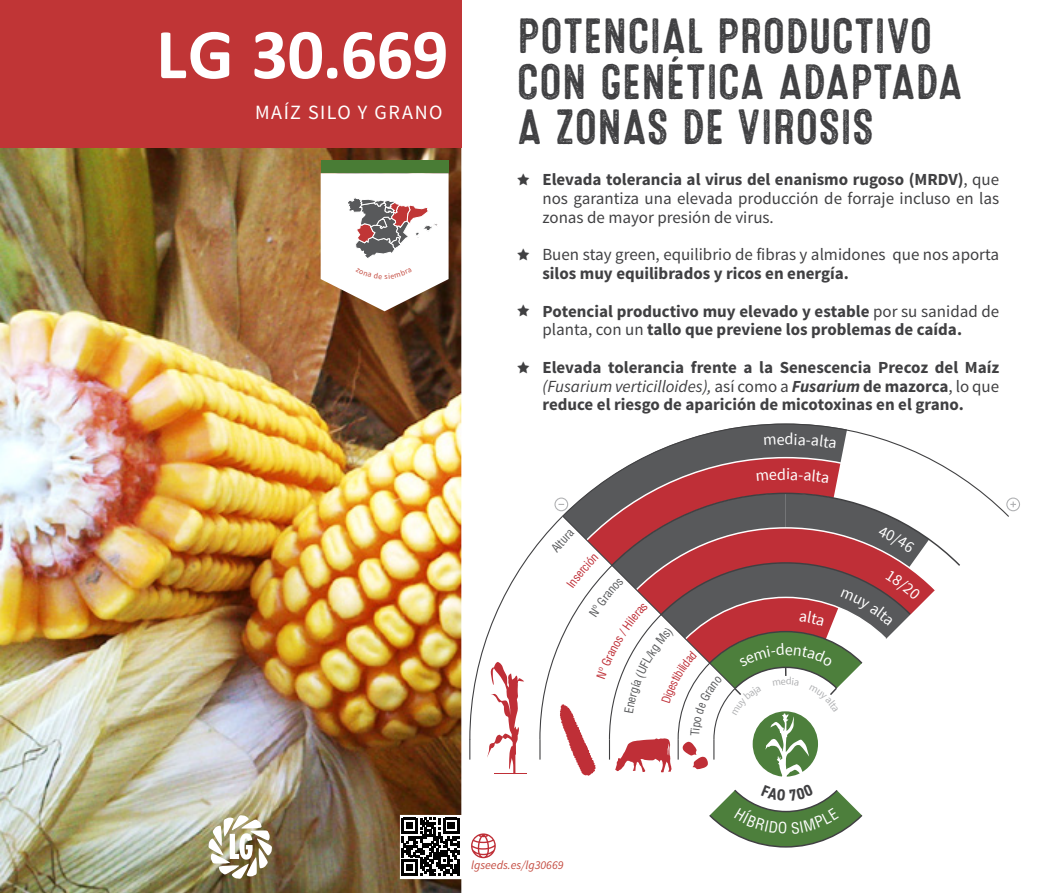
<style>
.page{position:relative;width:1063px;height:893px;background:#fff}
.page>*{position:absolute;margin:0;border:0;box-sizing:border-box;transform-origin:0 0}
.Variedad{font:700 72px "Calibri";letter-spacing:-.005em;color:#fff}
.Lema_variedad{font:49.5px/45px "Microbrew Three";letter-spacing:-.01em;color:#404042}
.Variedad-2{font:20.25px "Source Sans Pro";letter-spacing:.07em;color:#fff}
.Fichas_Listado_prop{font:700 16.95px/18.8px "Source Sans Pro";color:#404042}
.Fichas_Listado_prop-2{font:16.95px/18.8px "Source Sans Pro";color:#404042;text-align:justify}
.Fichas_Título_Princi{font:italic 12px "Source Sans Pro";color:#c44c41}
.s1{font-family:"Star Things";font-size:12px}
.s2{font-weight:700}
.s3{font-family:"Star Things";font-weight:400;font-size:12px}
.s4{font-weight:400}
.s5{font-weight:400;font-style:italic}
.s6{font-style:italic}
</style>
<div class="page">
<img style="left:0;top:148px;width:461px;height:745px">
<img style="left:209px;top:815px;width:63px;height:64px">
<div style="left:321px;top:161px;width:128px;height:12px;background:#497c35"></div>
<div style="left:0;top:0;width:461px;height:148px;background:#c03536"></div>
<div style="left:1006px;top:498px;width:14px;height:13px;border:1px solid #b0b1b3;border-radius:50%"></div>
<svg style="left:471px;top:833px;width:25px;height:25px"></svg>
<svg style="left:401px;top:818px;width:58px;height:58px"></svg>
<svg style="left:469px;top:424px;width:547px;height:353px"></svg>
<svg style="left:709px;top:789px;width:154px;height:59px"></svg>
<svg style="left:321px;top:173px;width:128px;height:138px"></svg>
<p class="Variedad" style="left:156px;top:8px;width:294px">LG 30.669</p>
<p class="Variedad-2" style="left:255px;top:100px;width:189px">MAÍZ SILO Y GRANO</p>
<p class="Lema_variedad" style="left:517px;top:16px;width:448px">POTENCIAL PRODUCTIVO<br>CON GENÉTICA ADAPTADA<br>A ZONAS DE VIROSIS</p>
<p class="Fichas_Listado_prop-2" style="left:542px;top:171px;width:458px;text-indent:-26px"><span class="s1">A</span> <span class="s2">Elevada tolerancia al virus del enanismo rugoso (MRDV)</span>, que nos garantiza una elevada producción de forraje incluso en las zonas de mayor presión de virus.</p>
<p class="Fichas_Listado_prop-2" style="left:542px;top:246px;width:458px;text-indent:-26px"><span class="s1">A</span> Buen stay green, equilibrio de fibras y almidones que nos aporta <span class="s2">silos muy equilibrados y ricos en energía.</span></p>
<p class="Fichas_Listado_prop" style="left:542px;top:302px;width:458px;text-indent:-26px"><span class="s3">A</span> Potencial productivo muy elevado y estable <span class="s4">por su sanidad de planta, con un</span> tallo que previene los problemas de caída.</p>
<p class="Fichas_Listado_prop" style="left:542px;top:358px;width:458px;text-align:justify;text-indent:-26px"><span class="s3">A</span> Elevada tolerancia frente a la Senescencia Precoz del Maíz <span class="s5">(Fusarium verticilloides),</span> <span class="s4">así como a</span> <span class="s6">Fusarium</span> de mazorca<span class="s4">, lo que </span>reduce el riesgo de aparición de micotoxinas en el grano.</p>
<p class="Fichas_Título_Princi" style="left:471px;top:858px;width:94px">lgseeds.es/lg30669</p>
</div>
